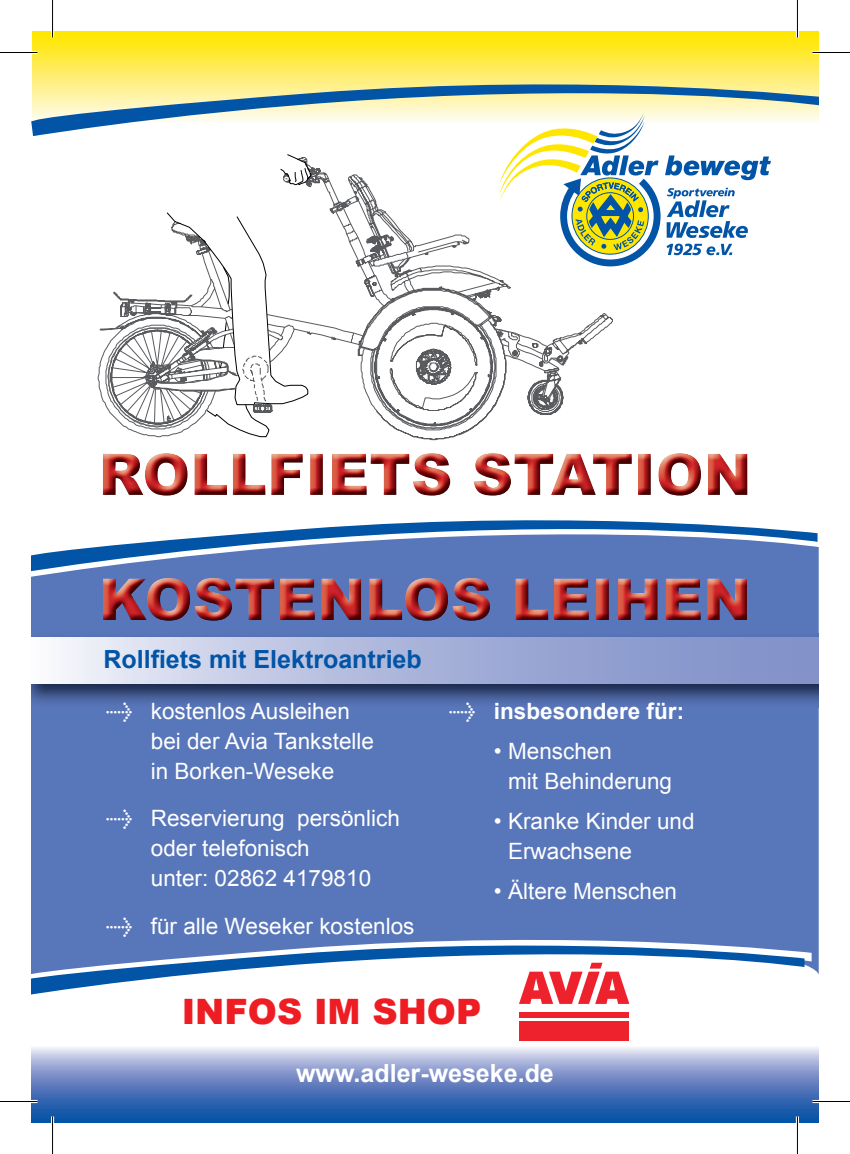
<style>
.page{position:relative;width:850px;height:1154px;background:#fff}
.page>*{position:absolute;margin:0;border:0;box-sizing:border-box;transform-origin:0 0}
.t1{font:900 35px "Arial";color:#ee1d23}
.t2{font:700 25px "Arial";color:#0154a6}
.t3{font:700 25px "Arial";color:#fff}
.t4{font:22.5px/30px "Arial";color:#fff}
.t5{font:700 22.5px "Arial";color:#fff}
.s1{font-family:"Meta Plus"}
.s2{font-family:"Meta Plus";font-weight:400}
</style>
<div class="page">
<div style="left:31px;top:577px;width:787px;height:427px;background:#5876ba"></div>
<svg style="left:32px;top:31px;width:786px;height:40px;background:#ffe82b"></svg>
<svg style="left:31px;top:71px;width:787px;height:65px;background:#c9d19f"></svg>
<svg style="left:31px;top:1047px;width:787px;height:76px;background:#6788c3"></svg>
<svg style="left:98px;top:112px;width:672px;height:326px"></svg>
<img style="left:103px;top:453px;width:644px;height:43px">
<img style="left:103px;top:578px;width:643px;height:43px">
<div style="left:518px;top:1012px;width:110px;height:6px;background:#ee222d"></div>
<svg style="left:518px;top:997px;width:110px;height:7px"></svg>
<div style="left:518px;top:1022px;width:110px;height:19px;background:#ee222d"></div>
<img style="left:31px;top:633px;width:787px;height:75px">
<svg style="left:31px;top:637px;width:787px;height:46px;background:#afb9dc"></svg>
<div style="left:31px;top:533px;width:787px;height:44px;background:#5876ba"></div>
<svg style="left:31px;top:520px;width:786px;height:52px;fill:#5876ba"></svg>
<div style="left:31px;top:927px;width:780px;height:64px;background:#5876ba"></div>
<svg style="left:31px;top:932px;width:773px;height:65px"></svg>
<hr style="left:0;top:51px;width:38px;height:3px;background:#fff">
<hr style="left:812px;top:51px;width:37px;height:3px;background:#fff">
<hr style="left:0;top:1100px;width:38px;height:3px;background:#fff">
<hr style="left:812px;top:1100px;width:37px;height:3px;background:#fff">
<hr style="left:51px;top:0;width:3px;height:38px;background:#fff">
<hr style="left:51px;top:1116px;width:3px;height:38px;background:#fff">
<hr style="left:795px;top:0;width:3px;height:38px;background:#fff">
<hr style="left:795px;top:1116px;width:3px;height:38px;background:#fff">
<hr style="left:0;top:52px;width:38px;height:1px;background:#000">
<hr style="left:812px;top:52px;width:37px;height:1px;background:#000">
<hr style="left:0;top:1101px;width:38px;height:1px;background:#000">
<hr style="left:812px;top:1101px;width:37px;height:1px;background:#000">
<hr style="left:52px;top:0;width:1px;height:38px;background:#000">
<hr style="left:52px;top:1116px;width:1px;height:38px;background:#000">
<hr style="left:796px;top:0;width:1px;height:38px;background:#000">
<hr style="left:796px;top:1116px;width:1px;height:38px;background:#000">
<p class="t2" style="left:103px;top:642px;width:320px">Rollfiets mit Elektroantrieb</p>
<p class="t4" style="left:151px;top:696px;width:225px;text-indent:-45px"><span class="s1">&gt;</span> kostenlos Ausleihen bei der Avia Tankstelle in Borken-Weseke</p>
<p class="t4" style="left:151px;top:803px;width:250px;text-indent:-45px"><span class="s1">&gt;</span> Reservierung persönlich oder telefonisch<br>unter: 02862 4179810</p>
<p class="t4" style="left:106px;top:911px;width:310px"><span class="s1">&gt;</span> für alle Weseker kostenlos</p>
<p class="t5" style="left:448px;top:696px;width:237px"><span class="s2">&gt;</span> insbesondere für:</p>
<p class="t4" style="left:508px;top:736px;width:165px;text-indent:-14px">• Menschen<br>mit Behinderung</p>
<p class="t4" style="left:508px;top:806px;width:188px;text-indent:-14px">• Kranke Kinder und<br>Erwachsene</p>
<p class="t4" style="left:493px;top:876px;width:184px">• Ältere Menschen</p>
<h1 class="t1" style="left:181px;top:986px;width:301px">INFOS IM SHOP</h1>
<p class="t3" style="left:296px;top:1057px;width:259px">www.adler-weseke.de</p>
</div>
